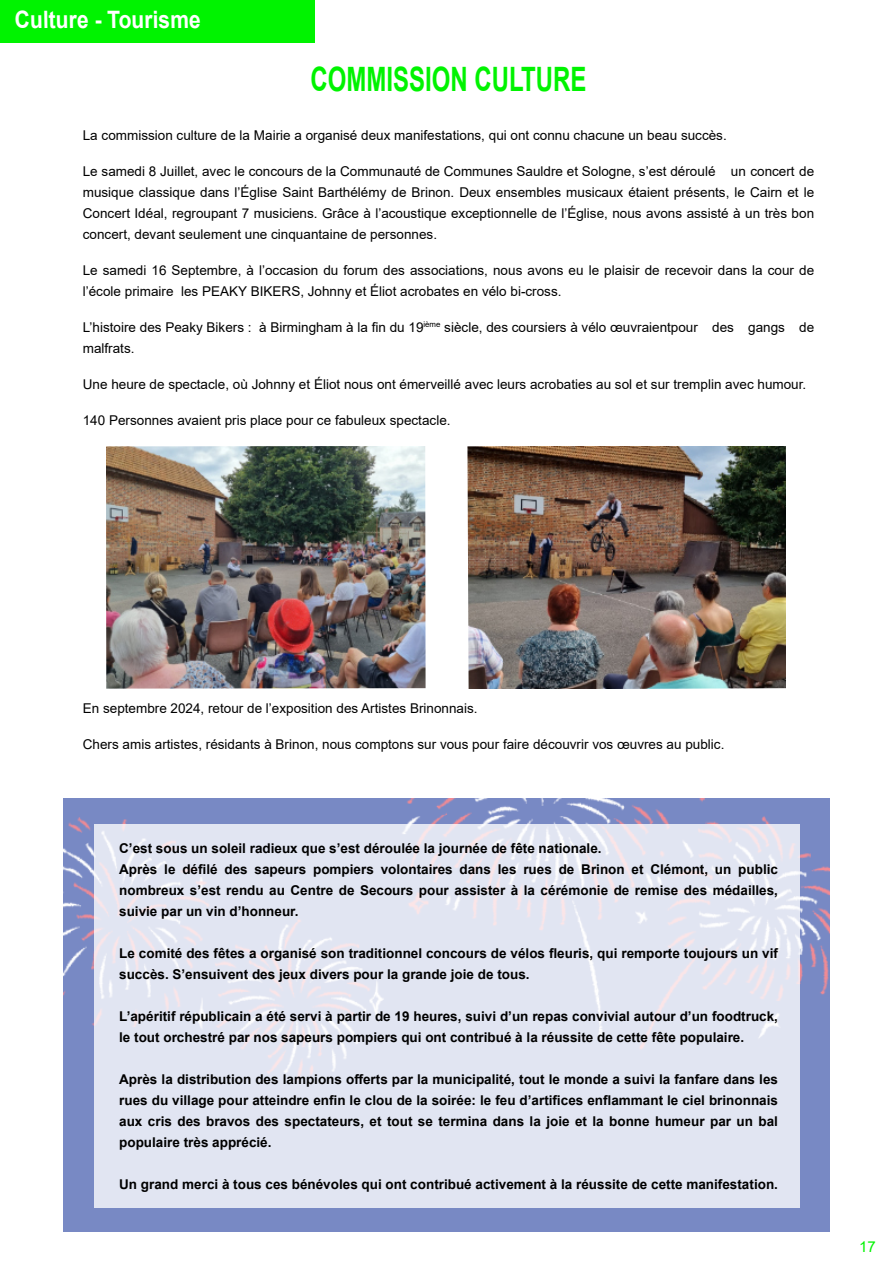
<style>
.page{position:relative;width:893px;height:1263px;background:#fff}
.page>*{position:absolute;margin:0;border:0;box-sizing:border-box;transform-origin:0 0}
.t1{font:700 33.6px "Arial";color:#00f300;scale:.71 1}
.t2{font:700 24px "Arial";color:#fff;scale:.88 1}
.t3{font:15px "Arial";color:#00f300}
.t4{font:13.5px/21px "Arial";color:#000}
.t5{font:700 13.5px/21px "Arial";color:#000}
</style>
<div class="page">
<img style="left:63px;top:798px;width:767px;height:434px">
<div style="left:95px;top:824px;width:705px;height:383px;background:#e1e5f2"></div>
<div style="left:0;top:0;width:315px;height:43px;background:#00f300"></div>
<img style="left:106px;top:446px;width:319px;height:242px">
<img style="left:467px;top:446px;width:319px;height:242px">
<h2 class="t2" style="left:15px;top:10px;width:213px">Culture - Tourisme</h2>
<h1 class="t1" style="left:310px;top:66px;width:390px">COMMISSION CULTURE</h1>
<p class="t4" style="left:83px;top:125px;width:645px">La commission culture de la Mairie a organisé deux manifestations, qui ont connu chacune un beau succès.</p>
<p class="t4" style="left:83px;top:161px;width:733px;text-align:justify">Le samedi 8 Juillet, avec le concours de la Communauté de Communes Sauldre et Sologne, s’est déroulé un concert de musique classique dans l’Église Saint Barthélémy de Brinon. Deux ensembles musicaux étaient présents, le Cairn et le Concert Idéal, regroupant 7 musiciens. Grâce à l’acoustique exceptionnelle de l’Église, nous avons assisté à un très bon concert, devant seulement une cinquantaine de personnes.</p>
<p class="t4" style="left:83px;top:260px;width:733px">Le samedi 16 Septembre, à l’occasion du forum des associations, nous avons eu le plaisir de recevoir dans la cour de l’école primaire les PEAKY BIKERS, Johnny et Éliot acrobates en vélo bi-cross.</p>
<p class="t4" style="left:83px;top:317px;width:733px">L’histoire des Peaky Bikers : à Birmingham à la fin du 19<sup>ième</sup> siècle, des coursiers à vélo œuvraientpour des gangs de malfrats.</p>
<p class="t4" style="left:83px;top:374px;width:725px">Une heure de spectacle, où Johnny et Éliot nous ont émerveillé avec leurs acrobaties au sol et sur tremplin avec humour.</p>
<p class="t4" style="left:83px;top:410px;width:369px">140 Personnes avaient pris place pour ce fabuleux spectacle.</p>
<p class="t4" style="left:83px;top:698px;width:396px">En septembre 2024, retour de l’exposition des Artistes Brinonnais.</p>
<p class="t4" style="left:83px;top:734px;width:643px">Chers amis artistes, résidants à Brinon, nous comptons sur vous pour faire découvrir vos œuvres au public.</p>
<p class="t5" style="left:119px;top:839px;width:660px">C’est sous un soleil radieux que s’est déroulée la journée de fête nationale.<br>Après le défilé des sapeurs pompiers volontaires dans les rues de Brinon et Clémont, un public nombreux s’est rendu au Centre de Secours pour assister à la cérémonie de remise des médailles, suivie par un vin d’honneur.</p>
<p class="t5" style="left:119px;top:944px;width:660px">Le comité des fêtes a organisé son traditionnel concours de vélos fleuris, qui remporte toujours un vif succès. S’ensuivent des jeux divers pour la grande joie de tous.</p>
<p class="t5" style="left:119px;top:1007px;width:660px">L’apéritif républicain a été servi à partir de 19 heures, suivi d’un repas convivial autour d’un foodtruck, le tout orchestré par nos sapeurs pompiers qui ont contribué à la réussite de cette fête populaire.</p>
<p class="t5" style="left:119px;top:1070px;width:660px;text-align:justify">Après la distribution des lampions offerts par la municipalité, tout le monde a suivi la fanfare dans les rues du village pour atteindre enfin le clou de la soirée: le feu d’artifices enflammant le ciel brinonnais aux cris des bravos des spectateurs, et tout se termina dans la joie et la bonne humeur par un bal populaire très apprécié.</p>
<p class="t5" style="left:119px;top:1174px;width:660px">Un grand merci à tous ces bénévoles qui ont contribué activement à la réussite de cette manifestation.</p>
<p class="t3" style="left:859px;top:1241px;width:18px">17</p>
</div>
